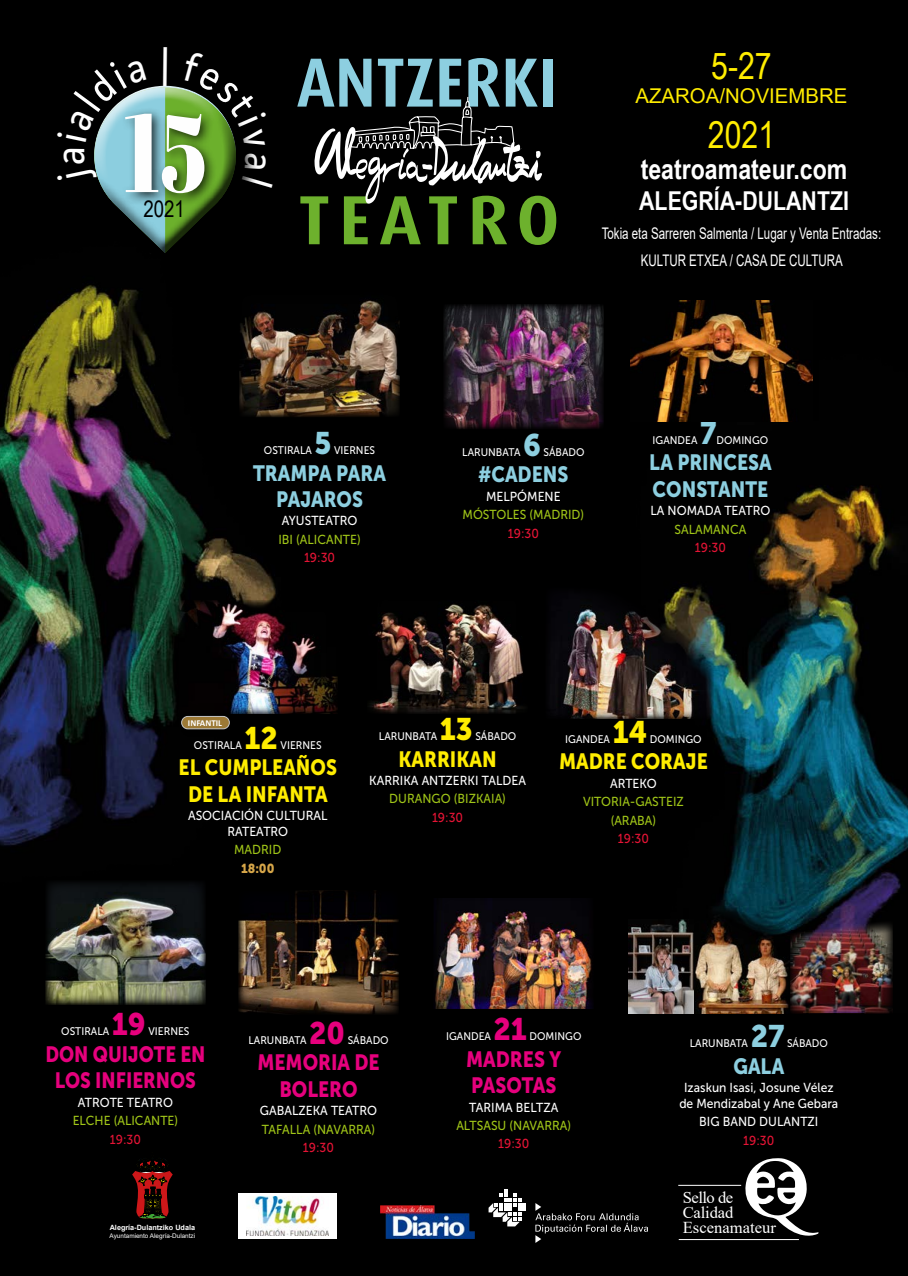
<style>
.page{position:relative;width:908px;height:1276px;background:#fff}
.page>*{position:absolute;margin:0;border:0;box-sizing:border-box;transform-origin:0 0}
.t1{font:110.2px "Abril Fatface";color:#fff;scale:.78 1}
.t2{font:700 condensed 69.6px "Dax Pro";color:#8dcfe0;scale:1.05 1}
.t3{font:700 condensed 69.6px "Dax Pro";letter-spacing:.11em;color:#6db12d;scale:1.15 1}
.t4{font:36.9px "Arial Narrow";color:#ffed00}
.t5{font:31px "Museo Sans 900";color:#ffed00;scale:.93 1}
.t6{font:31px "Museo Sans 900";color:#e6007d;scale:.93 1}
.t7{font:31px "Museo Sans 900";color:#8dcfe0;scale:.93 1}
.t8{font:700 28.1px "Arial Narrow";color:#fff}
.t9{font:700 26px "Arial Narrow";color:#fff}
.t10{font:22.8px "Arial Narrow";color:#000}
.t11{font:22px/26.4px "Museo Sans 900";color:#8dcfe0;text-align:center;scale:.86 1}
.t12{font:22px/26.4px "Museo Sans 900";color:#ffed00;text-align:center;scale:.86 1}
.t13{font:22px/26.4px "Museo Sans 900";color:#e6007d;text-align:center;scale:.86 1}
.t14{font:22px/26.4px "Museo Sans 900";color:#e6007d;text-align:center;scale:.84 1}
.t15{font:20.4px "Arial";color:#ffed00}
.t16{font:16.6px/14.8px "Times New Roman";letter-spacing:-.005em;color:#fff}
.t17{font:16px/27.6px "Arial";color:#fff;text-align:center;scale:.72 1}
.t18{font:13px/15.6px "Museo Sans 500";color:#fff;text-align:center;scale:.93 1}
.t19{font:13px/18.4px "Museo Sans 500";color:#a0c518;text-align:center;scale:.93 1}
.t20{font:13px "Museo Sans 500";color:#e51435;scale:.93 1}
.t21{font:13px "Museo Sans 900";color:#d6a649;scale:.93 1}
.t22{font:11px "Museo Sans 500";color:#fff;scale:.93 1}
.t23{font:700 9px "Calibri";color:#fff}
.t24{font:700 7.2px "Arial";color:#fff}
.t25{font:6.4px "Arial";color:#fff}
</style>
<div class="page">
<div style="left:0;top:0;width:907px;height:1276px;background:#000"></div>
<svg style="left:745px;top:1158px;width:73px;height:78px"></svg>
<hr style="left:678px;top:1185px;width:62px;height:1px;background:#fff">
<hr style="left:678px;top:1239px;width:120px;height:1px;background:#fff">
<img style="left:380px;top:1205px;width:94px;height:33px">
<svg style="left:132px;top:1159px;width:41px;height:60px"></svg>
<svg style="left:488px;top:1189px;width:38px;height:37px"></svg>
<svg style="left:535px;top:1203px;width:112px;height:40px"></svg>
<div style="left:238px;top:1193px;width:99px;height:45px;background:#fff"></div>
<img style="left:247px;top:1197px;width:82px;height:38px">
<svg style="left:314px;top:97px;width:228px;height:107px"></svg>
<img style="left:0;top:285px;width:276px;height:561px">
<img style="left:603px;top:309px;width:304px;height:702px">
<img style="left:239px;top:293px;width:160px;height:124px">
<img style="left:178px;top:600px;width:160px;height:114px">
<img style="left:45px;top:883px;width:160px;height:121px">
<img style="left:238px;top:890px;width:160px;height:124px">
<img style="left:434px;top:898px;width:159px;height:110px">
<img style="left:369px;top:604px;width:154px;height:110px">
<img style="left:549px;top:588px;width:164px;height:131px">
<img style="left:444px;top:305px;width:159px;height:124px">
<div style="left:614px;top:296px;width:204px;height:125px;background:#000"></div>
<img style="left:630px;top:300px;width:182px;height:121px">
<div style="left:683px;top:908px;width:107px;height:125px;background:#000"></div>
<img style="left:693px;top:908px;width:97px;height:105px">
<img style="left:628px;top:919px;width:65px;height:95px">
<img style="left:789px;top:921px;width:103px;height:93px">
<div style="left:180px;top:715px;width:56px;height:21px;background:#000"></div>
<div style="left:181px;top:716px;width:48px;height:13px;background:#9c7935;border-radius:6px"></div>
<div style="left:181px;top:716px;width:48px;height:13px;border:1px solid #c6c6c6;border-radius:6px"></div>
<svg style="left:94px;top:85px;width:142px;height:168px"></svg>
<h1 class="t1" style="left:124px;top:75px;width:108px">15</h1>
<h3 class="t10" style="left:143px;top:192px;width:43px">2021</h3>
<h2 class="t2" style="left:297px;top:38px;width:249px">ANTZERKI</h2>
<h2 class="t3" style="left:298px;top:175px;width:229px">TEATRO</h2>
<h3 class="t4" style="left:711px;top:39px;width:62px">5-27</h3>
<h3 class="t15" style="left:635px;top:82px;width:213px">AZAROA/NOVIEMBRE</h3>
<h3 class="t4" style="left:707px;top:107px;width:69px">2021</h3>
<h3 class="t8" style="left:640px;top:148px;width:208px">teatroamateur.com</h3>
<h3 class="t9" style="left:639px;top:181px;width:211px">ALEGRÍA-DULANTZI</h3>
<p class="t17" style="left:601px;top:219px;width:389px">Tokia eta Sarreren Salmenta / Lugar y Venta Entradas:<br>KULTUR ETXEA / CASA DE CULTURA</p>
<h3 class="t7" style="left:314px;top:425px;width:20px">5</h3>
<p class="t22" style="left:334px;top:444px;width:46px">VIERNES</p>
<h3 class="t11" style="left:253px;top:459px;width:156px">TRAMPA PARA<br>PAJAROS</h3>
<p class="t18" style="left:282px;top:513px;width:83px">AYUSTEATRO</p>
<p class="t19" style="left:278px;top:530px;width:90px">IBI (ALICANTE)</p>
<p class="t20" style="left:304px;top:550px;width:35px">19:30</p>
<p class="t22" style="left:264px;top:444px;width:53px">OSTIRALA</p>
<h3 class="t7" style="left:523px;top:427px;width:21px">6</h3>
<p class="t22" style="left:543px;top:446px;width:45px">SÁBADO</p>
<h3 class="t11" style="left:478px;top:461px;width:106px">#CADENS</h3>
<p class="t18" style="left:486px;top:488px;width:82px">MELPÓMENE</p>
<p class="t19" style="left:462px;top:505px;width:132px">MÓSTOLES (MADRID)</p>
<p class="t20" style="left:507px;top:526px;width:35px">19:30</p>
<p class="t22" style="left:462px;top:446px;width:64px">LARUNBATA</p>
<h3 class="t7" style="left:699px;top:415px;width:19px">7</h3>
<p class="t22" style="left:716px;top:434px;width:57px">DOMINGO</p>
<h3 class="t11" style="left:649px;top:449px;width:144px;text-align:left">LA PRINCESA<br>CONSTANTE</h3>
<p class="t18" style="left:650px;top:503px;width:130px">LA NOMADA TEATRO</p>
<p class="t19" style="left:674px;top:520px;width:79px">SALAMANCA</p>
<p class="t20" style="left:694px;top:540px;width:35px">19:30</p>
<p class="t22" style="left:652px;top:434px;width:50px">IGANDEA</p>
<p class="t23" style="left:188px;top:716px;width:36px">INFANTIL</p>
<h3 class="t5" style="left:244px;top:720px;width:37px">12</h3>
<p class="t22" style="left:280px;top:739px;width:46px">VIERNES</p>
<h3 class="t12" style="left:178px;top:754px;width:186px">EL CUMPLEAÑOS<br>DE LA INFANTA</h3>
<p class="t18" style="left:188px;top:808px;width:151px">ASOCIACIÓN CULTURAL<br>RATEATRO</p>
<p class="t19" style="left:234px;top:840px;width:52px">MADRID</p>
<p class="t21" style="left:241px;top:860px;width:37px">18:00</p>
<p class="t22" style="left:194px;top:739px;width:53px">OSTIRALA</p>
<h3 class="t5" style="left:439px;top:711px;width:37px">13</h3>
<p class="t22" style="left:475px;top:730px;width:45px">SÁBADO</p>
<h3 class="t12" style="left:398px;top:745px;width:116px">KARRIKAN</h3>
<p class="t18" style="left:369px;top:773px;width:170px">KARRIKA ANTZERKI TALDEA</p>
<p class="t19" style="left:389px;top:790px;width:127px">DURANGO (BIZKAIA)</p>
<p class="t20" style="left:432px;top:810px;width:35px">19:30</p>
<p class="t22" style="left:379px;top:730px;width:64px">LARUNBATA</p>
<h3 class="t5" style="left:612px;top:714px;width:39px">14</h3>
<p class="t22" style="left:649px;top:733px;width:57px">DOMINGO</p>
<h3 class="t12" style="left:559px;top:748px;width:174px">MADRE CORAJE</h3>
<p class="t18" style="left:609px;top:775px;width:52px">ARTEKO</p>
<p class="t19" style="left:582px;top:792px;width:110px">VITORIA-GASTEIZ (ARABA)</p>
<p class="t20" style="left:617px;top:831px;width:35px">19:30</p>
<p class="t22" style="left:565px;top:733px;width:50px">IGANDEA</p>
<h3 class="t6" style="left:112px;top:1007px;width:38px">19</h3>
<p class="t22" style="left:148px;top:1025px;width:46px">VIERNES</p>
<h3 class="t14" style="left:45px;top:1041px;width:192px">DON QUIJOTE EN<br>LOS INFIERNOS</h3>
<p class="t18" style="left:78px;top:1094px;width:104px">ATROTE TEATRO</p>
<p class="t19" style="left:73px;top:1111px;width:115px">ELCHE (ALICANTE)</p>
<p class="t20" style="left:110px;top:1132px;width:35px">19:30</p>
<p class="t22" style="left:61px;top:1025px;width:53px">OSTIRALA</p>
<h3 class="t6" style="left:309px;top:1015px;width:40px">20</h3>
<p class="t22" style="left:347px;top:1034px;width:45px">SÁBADO</p>
<h3 class="t13" style="left:257px;top:1049px;width:144px">MEMORIA DE<br>BOLERO</h3>
<p class="t18" style="left:260px;top:1103px;width:127px">GABALZEKA TEATRO</p>
<p class="t19" style="left:262px;top:1120px;width:123px">TAFALLA (NAVARRA)</p>
<p class="t20" style="left:303px;top:1140px;width:35px">19:30</p>
<p class="t22" style="left:248px;top:1034px;width:64px">LARUNBATA</p>
<h3 class="t6" style="left:493px;top:1012px;width:37px">21</h3>
<p class="t22" style="left:446px;top:1030px;width:50px">IGANDEA</p>
<p class="t22" style="left:529px;top:1030px;width:57px">DOMINGO</p>
<h3 class="t13" style="left:466px;top:1045px;width:112px;text-align:left">MADRES Y<br>PASOTAS</h3>
<p class="t18" style="left:469px;top:1099px;width:97px">TARIMA BELTZA</p>
<p class="t19" style="left:456px;top:1116px;width:125px">ALTSASU (NAVARRA)</p>
<p class="t20" style="left:498px;top:1137px;width:35px">19:30</p>
<h3 class="t7" style="left:750px;top:1019px;width:38px">27</h3>
<p class="t22" style="left:786px;top:1037px;width:45px">SÁBADO</p>
<p class="t22" style="left:689px;top:1037px;width:64px">LARUNBATA</p>
<h3 class="t11" style="left:733px;top:1052px;width:61px">GALA</h3>
<p class="t18" style="left:679px;top:1080px;width:172px">Izaskun Isasi, Josune Vélez de Mendizabal y Ane Gebara</p>
<p class="t18" style="left:699px;top:1114px;width:129px">BIG BAND DULANTZI</p>
<p class="t20" style="left:743px;top:1133px;width:35px">19:30</p>
<p class="t16" style="left:682px;top:1189px;width:52px">Sello de<br>Calidad</p>
<p class="t24" style="left:110px;top:1222px;width:87px">Alegría-Dulantziko Udala</p>
<p class="t16" style="left:682px;top:1219px;width:95px">Escenamateur</p>
<p class="t25" style="left:110px;top:1231px;width:87px">Ayuntamiento Alegría-Dulantzi</p>
</div>
